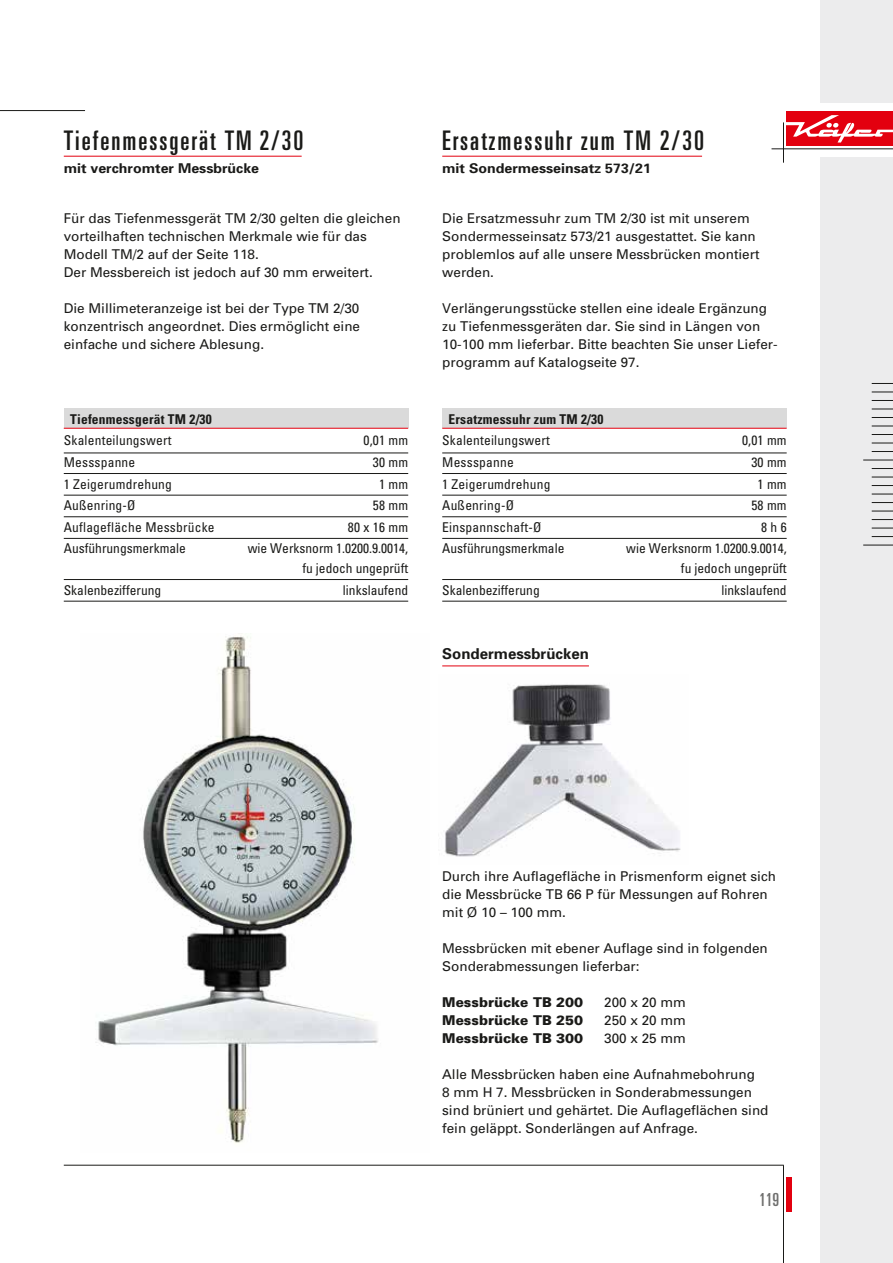
<style>
.page{position:relative;width:893px;height:1263px;background:#fff}
.page>*{position:absolute;margin:0;border:0;box-sizing:border-box;transform-origin:0 0}
.t1{font:ultra-condensed 27px "Univers";letter-spacing:.075em;color:#1a1a18}
.t2{font:ultra-condensed 18px "Univers";color:#6f6f6e}
.t3{font:700 15px "Univers";color:#1a1a18}
.t4{font:13.5px/18px "Univers";color:#1a1a18}
.t5{font:condensed 13.5px/19.5px "Univers";color:#1a1a18;text-align:right}
.t6{font:700 13.5px "Univers";color:#1a1a18;scale:1.05 1}
.t7{font:900 13.5px "Univers";color:#1a1a18}
.t8{font:700 condensed 13.5px "Univers";letter-spacing:.015em;color:#1a1a18}
</style>
<div class="page">
<img style="left:444px;top:684px;width:237px;height:173px">
<div style="left:821px;top:0;width:72px;height:102px;background:#ececed"></div>
<div style="left:821px;top:157px;width:72px;height:1106px;background:#ececed"></div>
<div style="left:787px;top:112px;width:106px;height:34px;background:#e3000f"></div>
<svg style="left:787px;top:115px;width:106px;height:28px"></svg>
<div style="left:787px;top:1178px;width:5px;height:34px;background:#e3000f"></div>
<hr style="left:783px;top:122px;width:1px;height:41px;background:#1a1a18">
<hr style="left:783px;top:1165px;width:1px;height:98px;background:#1a1a18">
<hr style="left:771px;top:149px;width:122px;height:1px;background:#1a1a18">
<hr style="left:0;top:110px;width:85px;height:1px;background:#1a1a18">
<svg style="left:872px;top:383px;width:21px;height:1px"></svg>
<svg style="left:872px;top:392px;width:21px;height:1px"></svg>
<svg style="left:872px;top:400px;width:21px;height:1px"></svg>
<svg style="left:872px;top:409px;width:21px;height:1px"></svg>
<svg style="left:872px;top:417px;width:21px;height:1px"></svg>
<svg style="left:872px;top:426px;width:21px;height:1px"></svg>
<svg style="left:872px;top:434px;width:21px;height:1px"></svg>
<svg style="left:872px;top:443px;width:21px;height:1px"></svg>
<svg style="left:872px;top:451px;width:21px;height:1px"></svg>
<svg style="left:872px;top:468px;width:21px;height:1px"></svg>
<svg style="left:872px;top:477px;width:21px;height:1px"></svg>
<svg style="left:872px;top:485px;width:21px;height:1px"></svg>
<svg style="left:872px;top:494px;width:21px;height:1px"></svg>
<svg style="left:872px;top:502px;width:21px;height:1px"></svg>
<svg style="left:872px;top:511px;width:21px;height:1px"></svg>
<svg style="left:872px;top:519px;width:21px;height:1px"></svg>
<svg style="left:872px;top:528px;width:21px;height:1px"></svg>
<svg style="left:872px;top:536px;width:21px;height:1px"></svg>
<hr style="left:863px;top:545px;width:30px;height:1px;background:#1a1a18">
<hr style="left:863px;top:460px;width:30px;height:1px;background:#1a1a18">
<hr style="left:64px;top:1165px;width:720px;height:1px;background:#1a1a18">
<hr style="left:64px;top:156px;width:238px;height:1px;background:#e3000f">
<hr style="left:442px;top:156px;width:260px;height:1px;background:#e3000f">
<hr style="left:442px;top:665px;width:147px;height:1px;background:#e3000f">
<div style="left:64px;top:408px;width:344px;height:19px;background:#dadada"></div>
<hr style="left:64px;top:428px;width:344px;height:1px;background:#e3000f">
<hr style="left:64px;top:453px;width:344px;height:1px;background:#1a1a18">
<hr style="left:64px;top:473px;width:344px;height:1px;background:#1a1a18">
<hr style="left:64px;top:495px;width:344px;height:1px;background:#1a1a18">
<hr style="left:64px;top:516px;width:344px;height:1px;background:#1a1a18">
<hr style="left:64px;top:538px;width:344px;height:1px;background:#1a1a18">
<hr style="left:64px;top:579px;width:344px;height:1px;background:#1a1a18">
<hr style="left:64px;top:601px;width:344px;height:1px;background:#1a1a18">
<div style="left:442px;top:408px;width:345px;height:19px;background:#dadada"></div>
<hr style="left:442px;top:428px;width:345px;height:1px;background:#e3000f">
<hr style="left:442px;top:453px;width:345px;height:1px;background:#1a1a18">
<hr style="left:442px;top:473px;width:345px;height:1px;background:#1a1a18">
<hr style="left:442px;top:495px;width:345px;height:1px;background:#1a1a18">
<hr style="left:442px;top:516px;width:345px;height:1px;background:#1a1a18">
<hr style="left:442px;top:538px;width:345px;height:1px;background:#1a1a18">
<hr style="left:442px;top:579px;width:345px;height:1px;background:#1a1a18">
<hr style="left:442px;top:601px;width:345px;height:1px;background:#1a1a18">
<img style="left:95px;top:636px;width:283px;height:507px">
<h1 class="t1" style="left:64px;top:125px;width:241px">Tiefenmessgerät TM 2/30</h1>
<p class="t6" style="left:64px;top:160px;width:188px">mit verchromter Messbrücke</p>
<p class="t4" style="left:64px;top:209px;width:338px">Für das Tiefenmessgerät TM 2/30 gelten die gleichen vorteilhaften technischen Merkmale wie für das Modell TM/2 auf der Seite 118.<br>Der Messbereich ist jedoch auf 30 mm erweitert.</p>
<p class="t4" style="left:64px;top:299px;width:298px;text-align:justify">Die Millimeteranzeige ist bei der Type TM 2/30 konzentrisch angeordnet. Dies ermöglicht eine einfache und sichere Ablesung.</p>
<p class="t8" style="left:70px;top:411px;width:143px">Tiefenmessgerät TM 2/30</p>
<p class="t5" style="left:64px;top:431px;width:109px">Skalenteilungswert</p>
<p class="t5" style="left:364px;top:431px;width:46px">0,01 mm</p>
<p class="t5" style="left:64px;top:452px;width:73px">Messspanne</p>
<p class="t5" style="left:373px;top:452px;width:37px">30 mm</p>
<p class="t5" style="left:64px;top:474px;width:110px">1 Zeigerumdrehung</p>
<p class="t5" style="left:379px;top:474px;width:31px">1 mm</p>
<p class="t5" style="left:64px;top:495px;width:73px">Außenring-Ø</p>
<p class="t5" style="left:373px;top:495px;width:37px">58 mm</p>
<p class="t5" style="left:64px;top:517px;width:152px">Auflagefläche Messbrücke</p>
<p class="t5" style="left:348px;top:517px;width:62px">80 x 16 mm</p>
<p class="t5" style="left:64px;top:539px;width:124px">Ausführungsmerkmale</p>
<p class="t5" style="left:248px;top:539px;width:162px">wie Werksnorm 1.0200.9.0014, fu jedoch ungeprüft</p>
<p class="t5" style="left:64px;top:580px;width:99px">Skalenbezifferung</p>
<p class="t5" style="left:343px;top:580px;width:67px">linkslaufend</p>
<h1 class="t1" style="left:442px;top:125px;width:263px">Ersatzmessuhr zum TM 2/30</h1>
<p class="t6" style="left:442px;top:160px;width:200px">mit Sondermesseinsatz 573/21</p>
<p class="t4" style="left:442px;top:209px;width:319px">Die Ersatzmessuhr zum TM 2/30 ist mit unserem Sondermesseinsatz 573/21 ausgestattet. Sie kann problemlos auf alle unsere Messbrücken montiert werden.</p>
<p class="t4" style="left:442px;top:299px;width:337px">Verlängerungsstücke stellen eine ideale Ergänzung zu Tiefenmessgeräten dar. Sie sind in Längen von 10-100 mm lieferbar. Bitte beachten Sie unser Liefer&shy;programm auf Katalogseite 97.</p>
<p class="t8" style="left:449px;top:411px;width:156px">Ersatzmessuhr zum TM 2/30</p>
<p class="t5" style="left:442px;top:431px;width:109px">Skalenteilungswert</p>
<p class="t5" style="left:742px;top:431px;width:46px">0,01 mm</p>
<p class="t5" style="left:442px;top:452px;width:73px">Messspanne</p>
<p class="t5" style="left:751px;top:452px;width:37px">30 mm</p>
<p class="t5" style="left:442px;top:474px;width:110px">1 Zeigerumdrehung</p>
<p class="t5" style="left:758px;top:474px;width:31px">1 mm</p>
<p class="t5" style="left:442px;top:495px;width:73px">Außenring-Ø</p>
<p class="t5" style="left:751px;top:495px;width:37px">58 mm</p>
<p class="t5" style="left:442px;top:517px;width:101px">Einspannschaft-Ø</p>
<p class="t5" style="left:761px;top:517px;width:27px">8 h 6</p>
<p class="t5" style="left:442px;top:539px;width:124px">Ausführungsmerkmale</p>
<p class="t5" style="left:626px;top:539px;width:162px">wie Werksnorm 1.0200.9.0014, fu jedoch ungeprüft</p>
<p class="t5" style="left:442px;top:580px;width:99px">Skalenbezifferung</p>
<p class="t5" style="left:721px;top:580px;width:67px">linkslaufend</p>
<p class="t3" style="left:442px;top:645px;width:148px">Sondermessbrücken</p>
<p class="t4" style="left:442px;top:868px;width:335px">Durch ihre Auflagefläche in Prismenform eignet sich die Messbrücke TB 66 P für Messungen auf Rohren mit Ø 10 – 100 mm.</p>
<p class="t4" style="left:442px;top:940px;width:327px">Messbrücken mit ebener Auflage sind in folgenden<br>Sonderabmessungen lieferbar:</p>
<p class="t7" style="left:442px;top:994px;width:143px">Messbrücke TB 200</p>
<p class="t4" style="left:604px;top:994px;width:83px">200 x 20 mm</p>
<p class="t7" style="left:442px;top:1012px;width:143px">Messbrücke TB 250</p>
<p class="t4" style="left:604px;top:1012px;width:83px">250 x 20 mm</p>
<p class="t7" style="left:442px;top:1030px;width:143px">Messbrücke TB 300</p>
<p class="t4" style="left:604px;top:1030px;width:83px">300 x 25 mm</p>
<p class="t4" style="left:442px;top:1066px;width:328px">Alle Messbrücken haben eine Aufnahmebohrung<br>8 mm H 7. Messbrücken in Sonderabmessungen sind brüniert und gehärtet. Die Auflageflächen sind fein geläppt. Sonderlängen auf Anfrage.</p>
<h2 class="t2" style="left:759px;top:1189px;width:22px">119</h2>
</div>
